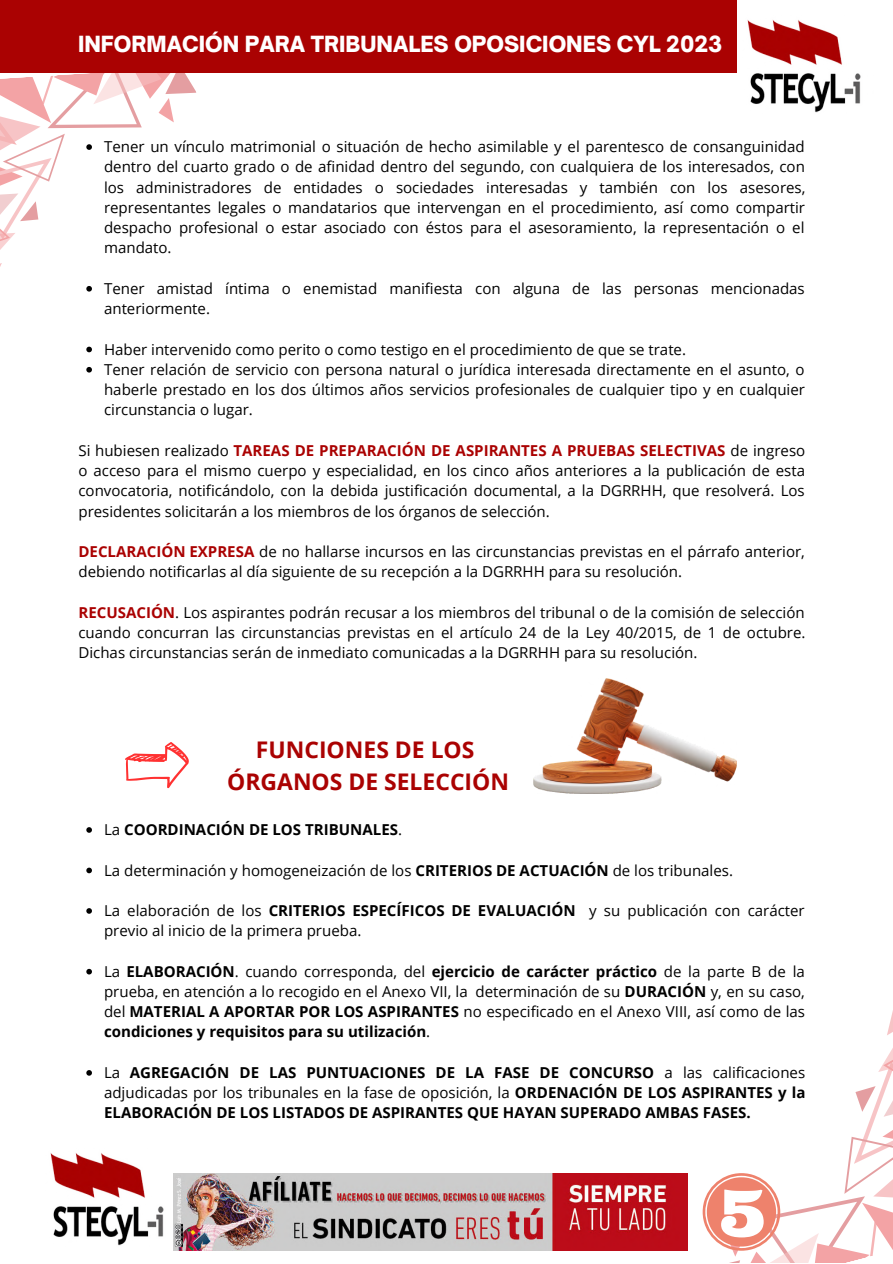
<style>
.page{position:relative;width:893px;height:1264px;background:#fff}
.page>*{position:absolute;margin:0;border:0;box-sizing:border-box;transform-origin:0 0}
.t1{font:700 22.95px "Open Sans";color:#aa0202}
.t2{font:900 21.3px "Open Sauce One";color:#fff}
.t3{font:15px/20.2px "Open Sans";color:#000;text-align:justify}
.t4{font:700 15px/20.2px "Open Sans";color:#000;text-align:justify}
.s1{font-weight:700;color:#aa0202}
.s2{font-weight:400}
.s3{font-weight:700}
</style>
<div class="page">
<img style="left:747px;top:20px;width:114px;height:93px">
<img style="left:176px;top:1173px;width:511px;height:77px">
<img style="left:50px;top:1153px;width:126px;height:97px">
<div style="left:0;top:0;width:737px;height:72px;background:#aa0202"></div>
<svg style="left:0;top:72px;width:197px;height:220px"></svg>
<svg style="left:86px;top:347px;width:6px;height:5px"></svg>
<svg style="left:86px;top:367px;width:6px;height:5px"></svg>
<svg style="left:702px;top:1015px;width:190px;height:247px"></svg>
<img style="left:533px;top:678px;width:203px;height:116px">
<svg style="left:125px;top:742px;width:64px;height:46px"></svg>
<svg style="left:86px;top:827px;width:6px;height:5px"></svg>
<svg style="left:86px;top:867px;width:6px;height:6px"></svg>
<svg style="left:86px;top:908px;width:6px;height:5px"></svg>
<svg style="left:86px;top:968px;width:6px;height:6px"></svg>
<svg style="left:86px;top:1070px;width:6px;height:5px"></svg>
<p class="t2" style="left:78px;top:30px;width:645px">INFORMACIÓN PARA TRIBUNALES OPOSICIONES CYL 2023</p>
<p class="t3" style="left:104px;top:136px;width:702px">Tener un vínculo matrimonial o situación de hecho asimilable y el parentesco de consanguinidad dentro del cuarto grado o de afinidad dentro del segundo, con cualquiera de los interesados, con los administradores de entidades o sociedades interesadas y también con los asesores, representantes legales o mandatarios que intervengan en el procedimiento, así como compartir despacho profesional o estar asociado con éstos para el asesoramiento, la representación o el mandato.</p>
<p class="t3" style="left:104px;top:278px;width:702px">Tener amistad íntima o enemistad manifiesta con alguna de las personas mencionadas anteriormente.</p>
<p class="t3" style="left:104px;top:338px;width:583px">Haber intervenido como perito o como testigo en el procedimiento de que se trate.</p>
<p class="t3" style="left:104px;top:359px;width:702px">Tener relación de servicio con persona natural o jurídica interesada directamente en el asunto, o haberle prestado en los dos últimos años servicios profesionales de cualquier tipo y en cualquier circunstancia o lugar.</p>
<p class="t3" style="left:78px;top:440px;width:728px">Si hubiesen realizado <span class="s1">TAREAS DE PREPARACIÓN DE ASPIRANTES A PRUEBAS SELECTIVAS</span> de ingreso o acceso para el mismo cuerpo y especialidad, en los cinco años anteriores a la publicación de esta convocatoria, notificándolo, con la debida justificación documental, a la DGRRHH, que resolverá. Los presidentes solicitarán a los miembros de los órganos de selección.</p>
<p class="t3" style="left:78px;top:541px;width:728px"><span class="s1">DECLARACIÓN EXPRESA</span> de no hallarse incursos en las circunstancias previstas en el párrafo anterior, debiendo notificarlas al día siguiente de su recepción a la DGRRHH para su resolución.</p>
<p class="t3" style="left:78px;top:601px;width:728px"><span class="s1">RECUSACIÓN</span>. Los aspirantes podrán recusar a los miembros del tribunal o de la comisión de selección cuando concurran las circunstancias previstas en el artículo 24 de la Ley 40/2015, de 1 de octubre.<br>Dichas circunstancias serán de inmediato comunicadas a la DGRRHH para su resolución.</p>
<p class="t1" style="left:256px;top:733px;width:220px">FUNCIONES DE LOS</p>
<p class="t1" style="left:227px;top:765px;width:283px">ÓRGANOS DE SELECCIÓN</p>
<p class="t4" style="left:104px;top:819px;width:299px"><span class="s2">La</span> COORDINACIÓN DE LOS TRIBUNALES<span class="s2">.</span></p>
<p class="t3" style="left:104px;top:859px;width:630px">La determinación y homogeneización de los <span class="s3">CRITERIOS DE ACTUACIÓN</span> de los tribunales.</p>
<p class="t3" style="left:104px;top:900px;width:702px">La elaboración de los <span class="s3">CRITERIOS ESPECÍFICOS DE EVALUACIÓN</span> y su publicación con carácter previo al inicio de la primera prueba.</p>
<p class="t3" style="left:104px;top:960px;width:702px">La <span class="s3">ELABORACIÓN</span>. cuando corresponda, del <span class="s3">ejercicio de carácter práctico</span> de la parte B de la prueba, en atención a lo recogido en el Anexo VII, la determinación de su <span class="s3">DURACIÓN</span> y, en su caso, del <span class="s3">MATERIAL A APORTAR POR LOS ASPIRANTES</span> no especificado en el Anexo VIII, así como de las <span class="s3">condiciones y requisitos para su utilización</span>.</p>
<p class="t4" style="left:104px;top:1061px;width:703px"><span class="s2">La</span> AGREGACIÓN DE LAS PUNTUACIONES DE LA FASE DE CONCURSO <span class="s2">a las calificaciones adjudicadas por los tribunales en la fase de oposición, la</span> ORDENACIÓN DE LOS ASPIRANTES y la ELABORACIÓN DE LOS LISTADOS DE ASPIRANTES QUE HAYAN SUPERADO AMBAS FASES.</p>
</div>
